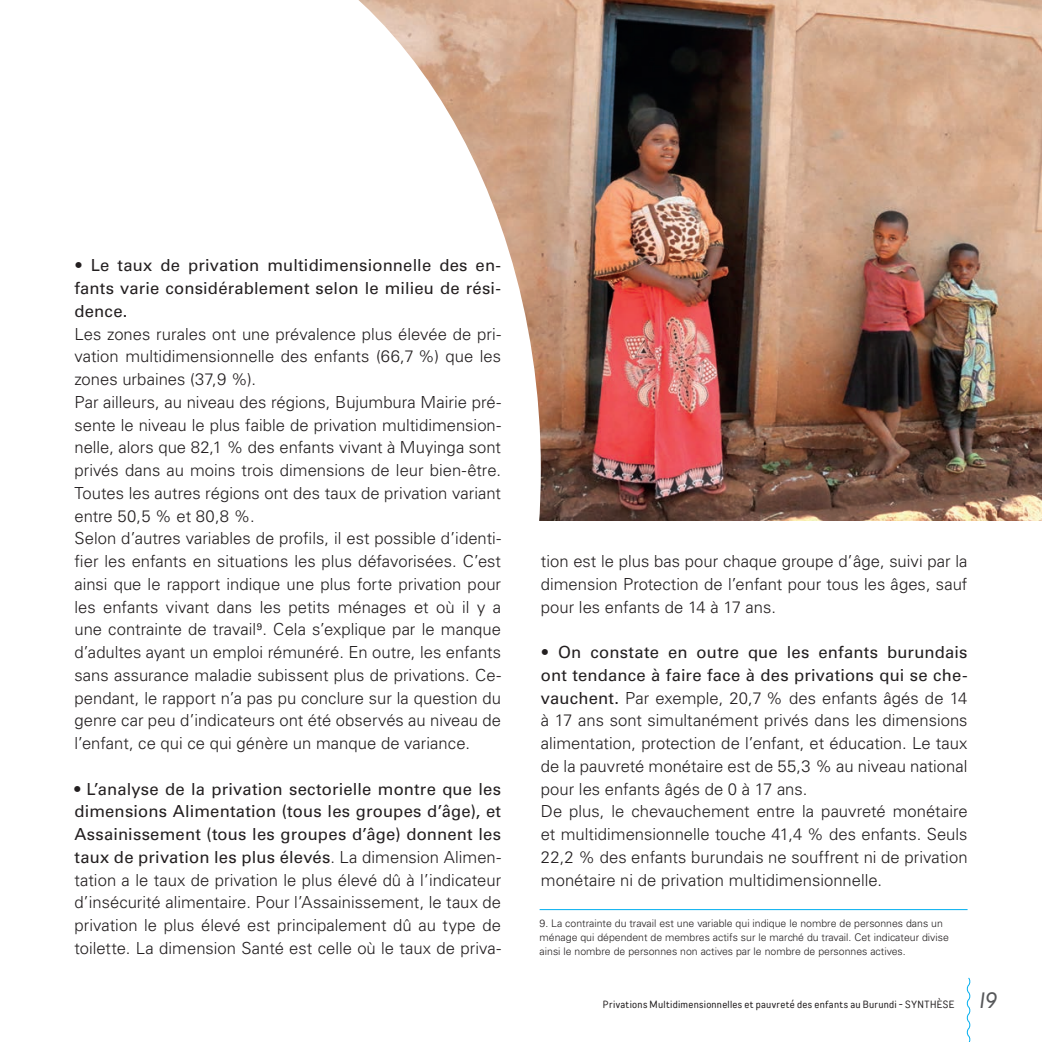
<style>
.page{position:relative;width:1042px;height:1042px;background:#fff}
.page>*{position:absolute;margin:0;border:0;box-sizing:border-box;transform-origin:0 0}
.t1{font:24.5px "Futura Now Script";color:#57585a}
.Texte_courant_9_25_l{font:300 16.62px/22.8px "Univers LT Std";color:#231f20;text-align:justify}
.Texte_courant_9_25_l-2{font:16.62px/22.8px "Univers LT Std";letter-spacing:.01em;color:#231f20;text-align:justify}
.note_bas_page_filet{font:300 10.5px/14px "Univers LT Std";color:#231f20}
.t2{font:condensed 10.5px "TT Rounds Neue";letter-spacing:.03em;color:#231f20}
.s1{font-weight:300}
.s2{font-weight:400}
</style>
<div class="page">
<svg style="left:966px;top:977px;width:5px;height:65px"></svg>
<img style="left:541px;top:0;width:501px;height:520px">
<hr style="left:539px;top:909px;width:428px;height:1px;background:#00aeef">
<svg style="left:358px;top:0;width:183px;height:911px"></svg>
<p class="Texte_courant_9_25_l-2" style="left:74px;top:254px;width:428px"><span class="s1">•</span> Le taux de privation multidimensionnelle des en&shy;fants varie considérablement selon le milieu de rési&shy;dence.</p>
<p class="Texte_courant_9_25_l" style="left:74px;top:322px;width:428px">Les zones rurales ont une prévalence plus élevée de pri&shy;vation multidimensionnelle des enfants (66,7 %) que les zones urbaines (37,9 %).</p>
<p class="Texte_courant_9_25_l" style="left:74px;top:391px;width:428px">Par ailleurs, au niveau des régions, Bujumbura Mairie pré&shy;sente le niveau le plus faible de privation multidimension&shy;nelle, alors que 82,1 % des enfants vivant à Muyinga sont privés dans au moins trois dimensions de leur bien-être.<br>Toutes les autres régions ont des taux de privation variant entre 50,5 % et 80,8 %.</p>
<p class="Texte_courant_9_25_l" style="left:74px;top:527px;width:428px">Selon d’autres variables de profils, il est possible d’identi&shy;fier les enfants en situations les plus défavorisées. C’est ainsi que le rapport indique une plus forte privation pour les enfants vivant dans les petits ménages et où il y a une contrainte de travail<sup>9</sup>. Cela s’explique par le manque d’adultes ayant un emploi rémunéré. En outre, les enfants sans assurance maladie subissent plus de privations. Ce&shy;pendant, le rapport n’a pas pu conclure sur la question du genre car peu d’indicateurs ont été observés au niveau de l’enfant, ce qui ce qui génère un manque de variance.</p>
<p class="Texte_courant_9_25_l" style="left:74px;top:777px;width:428px"><span class="s2">• L’analyse de la privation sectorielle montre que les dimensions Alimentation (tous les groupes d’âge), et Assainissement (tous les groupes d’âge) donnent les taux de privation les plus élevés</span>. La dimension Alimen&shy;tation a le taux de privation le plus élevé dû à l’indicateur d’insécurité alimentaire. Pour l’Assainissement, le taux de privation le plus élevé est principalement dû au type de toilette. La dimension Santé est celle où le taux de priva-</p>
<p class="Texte_courant_9_25_l" style="left:541px;top:550px;width:428px">tion est le plus bas pour chaque groupe d’âge, suivi par la dimension Protection de l’enfant pour tous les âges, sauf pour les enfants de 14 à 17 ans.</p>
<p class="Texte_courant_9_25_l" style="left:541px;top:641px;width:428px">• <span class="s2">On constate en outre que les enfants burundais ont tendance à faire face à des privations qui se che&shy;vauchent.</span> Par exemple, 20,7 % des enfants âgés de 14 à 17 ans sont simultanément privés dans les dimensions alimentation, protection de l’enfant, et éducation. Le taux de la pauvreté monétaire est de 55,3 % au niveau national pour les enfants âgés de 0 à 17 ans.</p>
<p class="Texte_courant_9_25_l" style="left:541px;top:800px;width:428px">De plus, le chevauchement entre la pauvreté monétaire et multidimensionnelle touche 41,4 % des enfants. Seuls 22,2 % des enfants burundais ne souffrent ni de privation monétaire ni de privation multidimensionnelle.</p>
<p class="note_bas_page_filet" style="left:539px;top:916px;width:411px">9. La contrainte du travail est une variable qui indique le nombre de personnes dans un ménage qui dépendent de membres actifs sur le marché du travail. Cet indicateur divise ainsi le nombre de personnes non actives par le nombre de personnes actives.</p>
<p class="t2" style="left:603px;top:998px;width:353px">Privations Multidimensionnelles et pauvreté des enfants au Burundi - SYNTHÈSE</p>
<h1 class="t1" style="left:979px;top:983px;width:19px">19</h1>
</div>
